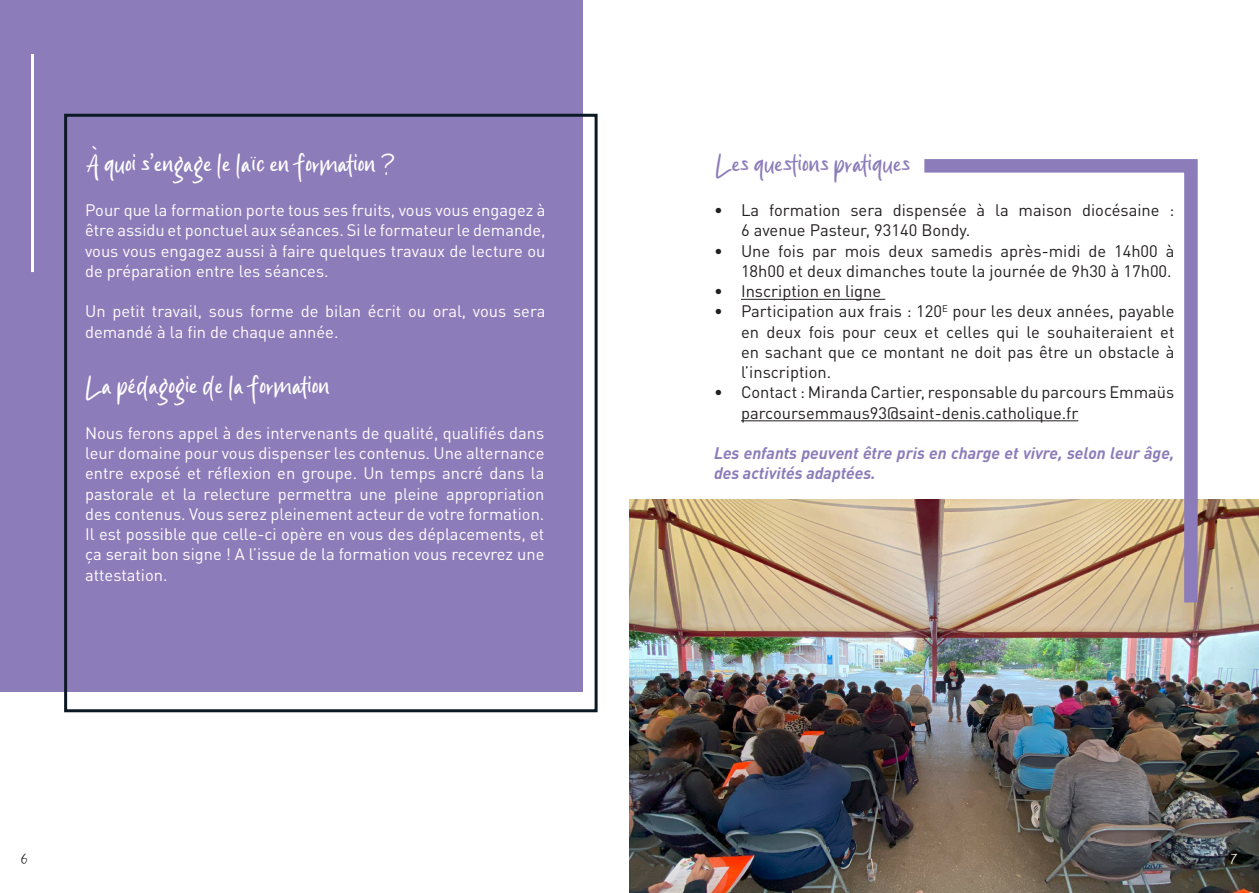
<style>
.page{position:relative;width:1259px;height:893px;background:#fff}
.page>*{position:absolute;margin:0;border:0;box-sizing:border-box;transform-origin:0 0}
.Corps_de_texte{font:33px "Braham Royal";color:#fff}
.Corps_de_texte-2{font:33px "Braham Royal";color:#8c7cb9}
.Corps_de_texte-3{font:16.5px/20.2px "DIN Pro";color:#fff;text-align:justify}
.t1{font:16.5px/20.2px "DIN Pro";color:#231f20}
.Corps_de_texte-4{font:italic 700 16.5px/20.2px "DIN Pro";color:#8c7cb9}
.t2{font:15px "Braham Royal";color:#231f20}
.t3{font:15px "Braham Royal";color:#fff}
</style>
<div class="page">
<img style="left:629px;top:500px;width:630px;height:393px">
<hr style="left:741px;top:299px;width:144px;height:1px;background:#231f20">
<hr style="left:741px;top:420px;width:337px;height:1px;background:#231f20">
<div style="left:0;top:0;width:583px;height:691px;background:#8c7cb9"></div>
<div style="left:64px;top:114px;width:533px;height:598px;border:3px solid #0a1923"></div>
<hr style="left:31px;top:54px;width:3px;height:218px;background:#fff">
<svg style="left:911px;top:159px;width:293px;height:457px"></svg>
<p class="Corps_de_texte" style="left:86px;top:143px;width:310px">À quoi s’engage le laïc en formation ?</p>
<p class="Corps_de_texte-3" style="left:85px;top:198px;width:462px">Pour que la formation porte tous ses fruits, vous vous engagez à être assidu et ponctuel aux séances. Si le formateur le demande, vous vous engagez aussi à faire quelques travaux de lecture ou de préparation entre les séances.</p>
<p class="Corps_de_texte-3" style="left:85px;top:300px;width:462px">Un petit travail, sous forme de bilan écrit ou oral, vous sera demandé à la fin de chaque année.</p>
<p class="Corps_de_texte" style="left:85px;top:366px;width:246px">La pédagogie de la formation</p>
<p class="Corps_de_texte-3" style="left:85px;top:421px;width:461px">Nous ferons appel à des intervenants de qualité, qualifiés dans leur domaine pour vous dispenser les contenus. Une alternance entre exposé et réflexion en groupe. Un temps ancré dans la pastorale et la relecture permettra une pleine appropriation des contenus. Vous serez pleinement acteur de votre formation.<br>Il est possible que celle-ci opère en vous des déplacements, et ça serait bon signe ! A l’issue de la formation vous recevrez une attestation.</p>
<p class="Corps_de_texte-2" style="left:715px;top:143px;width:196px">Les questions pratiques</p>
<p class="t1" style="left:741px;top:198px;width:435px;text-indent:-27px">• La formation sera dispensée à la maison diocésaine :<br>6 avenue Pasteur, 93140 Bondy.</p>
<p class="t1" style="left:714px;top:239px;width:462px;text-align:right">• Une fois par mois deux samedis après-midi de 14h00 à<br>18h00 et deux dimanches toute la journée de 9h30 à 17h00.</p>
<p class="t1" style="left:714px;top:279px;width:169px">• Inscription en ligne</p>
<p class="t1" style="left:741px;top:300px;width:435px;text-align:justify;text-indent:-27px">• Participation aux frais : 120<sup>E</sup> pour les deux années, payable en deux fois pour ceux et celles qui le souhaiteraient et en sachant que ce montant ne doit pas être un obstacle à l’inscription.</p>
<p class="t1" style="left:741px;top:381px;width:435px;text-indent:-27px">• Contact : Miranda Cartier, responsable du parcours Emmaüs parcoursemmaus93@saint-denis.catholique.fr</p>
<p class="Corps_de_texte-4" style="left:714px;top:441px;width:462px">Les enfants peuvent être pris en charge et vivre, selon leur âge, des activités adaptées.</p>
<p class="t2" style="left:21px;top:849px;width:8px">6</p>
<p class="t3" style="left:1230px;top:849px;width:8px">7</p>
</div>
